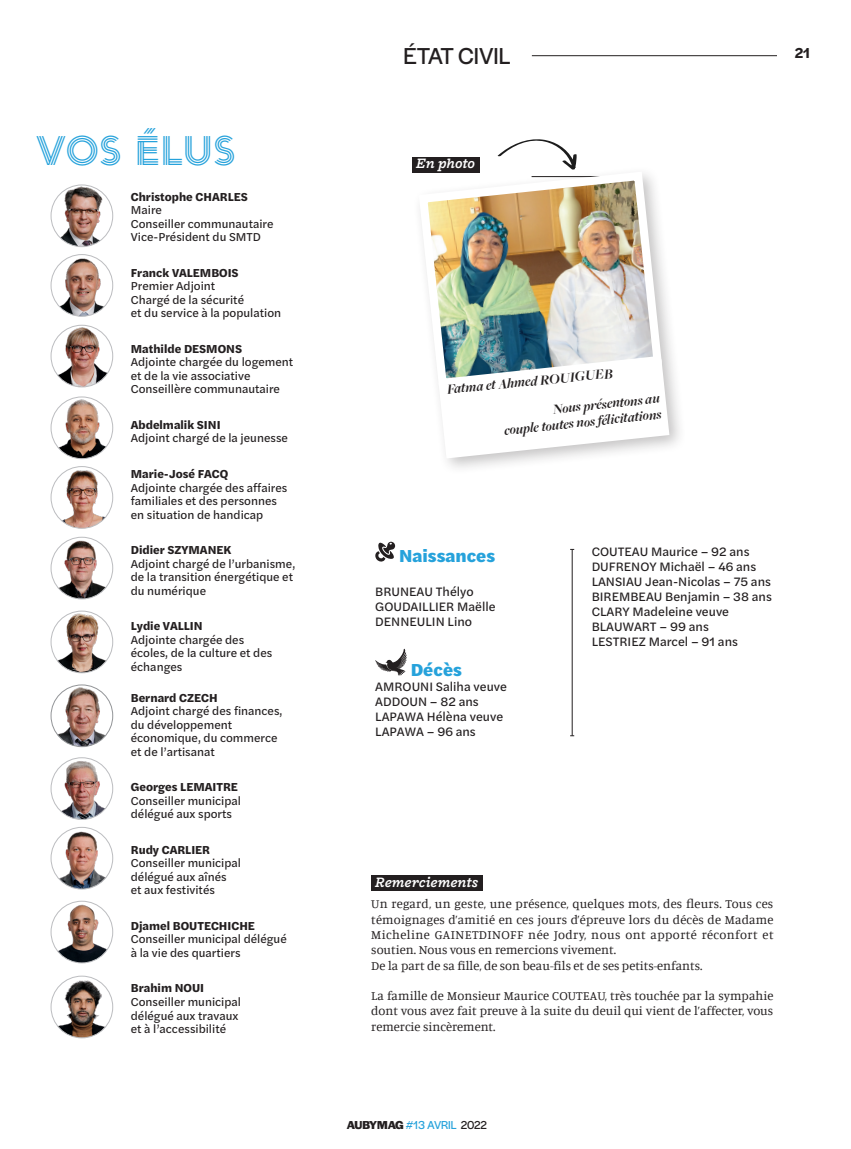
<style>
.page{position:relative;width:851px;height:1149px;background:#fff}
.page>*{position:absolute;margin:0;border:0;box-sizing:border-box;transform-origin:0 0}
.t1{font:40.95px "Arya Triple";color:#26a2db}
.t2{font:24px "Halyard Display";letter-spacing:-.005em;color:#231f20}
.TITRE{font:900 18px "Halyard Text";color:#26a2db}
.t3{font:italic 600 15px "Freight Macro Pro";color:#fff}
.t4{font:600 15px "Halyard Display";color:#231f20}
.TITRE_EMP_ITALIQUE{font:italic 700 14.55px "Freight Big Pro";color:#231f20}
.TITRE_EMP_ITALIQUE-2{font:italic 700 14.4px "Freight Big Pro";color:#231f20}
.TXT_COURANT{font:12.75px/15.3px "Manuale";color:#231f20;text-align:justify}
.TEXTE{font:12.75px/15px "Halyard Text";color:#231f20}
.TEXTE-2{font:12px/13.5px "Halyard Text";color:#231f20}
.TEXTE-3{font:700 12px "Halyard Text";color:#231f20}
.t5{font:12px "Halyard Display";letter-spacing:-.01em;color:#26a2db}
.s1{font-weight:700;color:#231f20}
.s2{color:#231f20}
</style>
<div class="page">
<hr style="left:531px;top:55px;width:255px;height:1px;background:#231f20">
<img style="left:51px;top:975px;width:62px;height:62px;border-radius:31px">
<div style="left:51px;top:975px;width:62px;height:62px;border:1px solid #bcbdc0;border-radius:50%"></div>
<img style="left:51px;top:900px;width:62px;height:62px;border-radius:31px">
<div style="left:51px;top:900px;width:62px;height:62px;border:1px solid #bcbdc0;border-radius:50%"></div>
<img style="left:51px;top:827px;width:62px;height:61px;border-radius:31px">
<div style="left:51px;top:826px;width:62px;height:63px;border:1px solid #bcbdc0;border-radius:50%"></div>
<img style="left:51px;top:757px;width:62px;height:62px;border-radius:31px">
<div style="left:51px;top:757px;width:62px;height:62px;border:1px solid #bcbdc0;border-radius:50%"></div>
<img style="left:51px;top:684px;width:62px;height:62px;border-radius:31px">
<div style="left:51px;top:684px;width:62px;height:62px;border:1px solid #939598;border-radius:50%"></div>
<img style="left:51px;top:611px;width:62px;height:61px;border-radius:31px">
<div style="left:51px;top:610px;width:62px;height:63px;border:1px solid #bcbdc0;border-radius:50%"></div>
<img style="left:51px;top:537px;width:62px;height:61px;border-radius:31px">
<div style="left:51px;top:536px;width:62px;height:63px;border:1px solid #bcbdc0;border-radius:50%"></div>
<img style="left:51px;top:466px;width:62px;height:62px;border-radius:31px">
<div style="left:51px;top:466px;width:62px;height:62px;border:1px solid #bcbdc0;border-radius:50%"></div>
<img style="left:51px;top:397px;width:62px;height:61px;border-radius:31px">
<div style="left:51px;top:396px;width:62px;height:63px;border:1px solid #bcbdc0;border-radius:50%"></div>
<img style="left:51px;top:325px;width:62px;height:62px;border-radius:31px">
<div style="left:51px;top:325px;width:62px;height:62px;border:1px solid #bcbdc0;border-radius:50%"></div>
<img style="left:51px;top:254px;width:62px;height:62px;border-radius:31px">
<div style="left:51px;top:254px;width:62px;height:62px;border:1px solid #bcbdc0;border-radius:50%"></div>
<img style="left:51px;top:185px;width:62px;height:61px;border-radius:31px">
<div style="left:51px;top:184px;width:62px;height:63px;border:1px solid #bcbdc0;border-radius:50%"></div>
<div style="left:777px;top:32px;width:32px;height:36px;background:#fff"></div>
<div style="left:412px;top:157px;width:67px;height:15px;background:#231f20"></div>
<div style="left:412px;top:165px;width:275px;height:310px;background:#231f20;opacity:.27"></div>
<img style="left:414px;top:167px;width:252px;height:224px">
<svg style="left:434px;top:354px;width:239px;height:109px"></svg>
<svg style="left:497px;top:139px;width:79px;height:31px"></svg>
<div style="left:371px;top:875px;width:111px;height:15px;background:#231f20"></div>
<svg style="left:375px;top:541px;width:20px;height:21px"></svg>
<svg style="left:375px;top:648px;width:32px;height:27px"></svg>
<hr style="left:571px;top:549px;width:1px;height:186px;background:#231f20">
<p class="t1" style="left:36px;top:125px;width:201px">VOS ÉLUS</p>
<p class="TEXTE-3" style="left:131px;top:187px;width:118px">Christophe CHARLES</p>
<p class="TEXTE-2" style="left:131px;top:203px;width:33px">Maire</p>
<p class="TEXTE-2" style="left:131px;top:216px;width:144px">Conseiller communautaire<br>Vice-Président du SMTD</p>
<p class="TEXTE-3" style="left:131px;top:263px;width:109px">Franck VALEMBOIS</p>
<p class="TEXTE-2" style="left:131px;top:279px;width:86px">Premier Adjoint</p>
<p class="TEXTE-2" style="left:131px;top:292px;width:115px">Chargé de la sécurité</p>
<p class="TEXTE-2" style="left:131px;top:306px;width:152px">et du service à la population</p>
<p class="TEXTE-3" style="left:131px;top:339px;width:113px">Mathilde DESMONS</p>
<p class="TEXTE-2" style="left:131px;top:355px;width:164px">Adjointe chargée du logement et de la vie associative<br>Conseillère communautaire</p>
<p class="TEXTE-3" style="left:131px;top:415px;width:91px">Abdelmalik SINI</p>
<p class="TEXTE-2" style="left:131px;top:431px;width:159px">Adjoint chargé de la jeunesse</p>
<p class="TEXTE-3" style="left:131px;top:464px;width:99px">Marie-José FACQ</p>
<p class="TEXTE-2" style="left:131px;top:480px;width:158px">Adjointe chargée des affaires familiales et des personnes en situation de handicap</p>
<p class="TEXTE-3" style="left:131px;top:540px;width:102px">Didier SZYMANEK</p>
<p class="TEXTE-2" style="left:131px;top:556px;width:166px">Adjoint chargé de l’urbanisme, de la transition énergétique et</p>
<p class="TEXTE-2" style="left:131px;top:583px;width:77px">du numérique</p>
<p class="TEXTE-3" style="left:131px;top:616px;width:73px">Lydie VALLIN</p>
<p class="TEXTE-2" style="left:131px;top:632px;width:115px">Adjointe chargée des</p>
<p class="TEXTE-2" style="left:131px;top:645px;width:143px">écoles, de la culture et des</p>
<p class="TEXTE-2" style="left:131px;top:659px;width:53px">échanges</p>
<p class="TEXTE-3" style="left:131px;top:688px;width:88px">Bernard CZECH</p>
<p class="TEXTE-2" style="left:131px;top:703px;width:153px">Adjoint chargé des finances,</p>
<p class="TEXTE-2" style="left:131px;top:717px;width:148px">du développement économique, du commerce</p>
<p class="TEXTE-2" style="left:131px;top:744px;width:85px">et de l’artisanat</p>
<p class="TEXTE-3" style="left:131px;top:777px;width:109px">Georges LEMAITRE</p>
<p class="TEXTE-2" style="left:131px;top:793px;width:112px">Conseiller municipal</p>
<p class="TEXTE-2" style="left:131px;top:806px;width:103px">délégué aux sports</p>
<p class="TEXTE-3" style="left:131px;top:840px;width:81px">Rudy CARLIER</p>
<p class="TEXTE-2" style="left:131px;top:855px;width:112px">Conseiller municipal</p>
<p class="TEXTE-2" style="left:131px;top:869px;width:97px">délégué aux aînés</p>
<p class="TEXTE-2" style="left:131px;top:882px;width:86px">et aux festivités</p>
<p class="TEXTE-3" style="left:131px;top:916px;width:126px">Djamel BOUTECHICHE</p>
<p class="TEXTE-2" style="left:131px;top:931px;width:157px">Conseiller municipal délégué à la vie des quartiers</p>
<p class="TEXTE-3" style="left:131px;top:978px;width:75px">Brahim NOUI</p>
<p class="TEXTE-2" style="left:131px;top:994px;width:112px">Conseiller municipal</p>
<p class="TEXTE-2" style="left:131px;top:1007px;width:109px">délégué aux travaux et à l’accessibilité</p>
<p class="t2" style="left:403px;top:39px;width:109px">ÉTAT CIVIL</p>
<p class="t4" style="left:794px;top:42px;width:17px">21</p>
<p class="t3" style="left:416px;top:153px;width:60px">En photo</p>
<p class="TITRE_EMP_ITALIQUE" style="left:446px;top:378px;width:168px;rotate:-5deg">Fatma et Ahmed ROUIGUEB</p>
<p class="TITRE_EMP_ITALIQUE-2" style="left:552px;top:399px;width:109px;rotate:-6deg">Nous présentons au</p>
<p class="TITRE_EMP_ITALIQUE-2" style="left:503px;top:420px;width:159px;rotate:-6deg">couple toutes nos félicitations</p>
<p class="TITRE" style="left:399px;top:541px;width:97px">Naissances</p>
<p class="TEXTE" style="left:375px;top:583px;width:122px">BRUNEAU Thélyo<br>GOUDAILLIER Maëlle</p>
<p class="TEXTE" style="left:375px;top:613px;width:98px">DENNEULIN Lino</p>
<p class="TITRE" style="left:410px;top:655px;width:53px">Décès</p>
<p class="TEXTE" style="left:375px;top:678px;width:133px">AMROUNI Saliha veuve<br>ADDOUN – 82 ans</p>
<p class="TEXTE" style="left:375px;top:708px;width:129px">LAPAWA Hélèna veuve<br>LAPAWA – 96 ans</p>
<p class="TEXTE" style="left:591px;top:543px;width:159px">COUTEAU Maurice – 92 ans</p>
<p class="TEXTE" style="left:591px;top:558px;width:166px">DUFRENOY Michaël – 46 ans</p>
<p class="TEXTE" style="left:591px;top:573px;width:181px">LANSIAU Jean-Nicolas – 75 ans</p>
<p class="TEXTE" style="left:591px;top:588px;width:182px">BIREMBEAU Benjamin – 38 ans</p>
<p class="TEXTE" style="left:591px;top:603px;width:148px">CLARY Madeleine veuve<br>BLAUWART – 99 ans<br>LESTRIEZ Marcel – 91 ans</p>
<p class="t3" style="left:375px;top:871px;width:104px">Remerciements</p>
<p class="TXT_COURANT" style="left:371px;top:895px;width:403px">Un regard, un geste, une présence, quelques mots, des fleurs. Tous ces témoignages d’amitié en ces jours d’épreuve lors du décès de Madame Micheline GAINETDINOFF née Jodry, nous ont apporté réconfort et soutien. Nous vous en remercions vivement.</p>
<p class="TXT_COURANT" style="left:371px;top:956px;width:332px">De la part de sa fille, de son beau-fils et de ses petits-enfants.</p>
<p class="TXT_COURANT" style="left:371px;top:987px;width:403px">La famille de Monsieur Maurice COUTEAU, très touchée par la sympahie dont vous avez fait preuve à la suite du deuil qui vient de l’affecter, vous remercie sincèrement.</p>
<p class="t5" style="left:347px;top:1115px;width:142px"><span class="s1">AUBYMAG</span> #13 AVRIL <span class="s2">2022</span></p>
</div>
